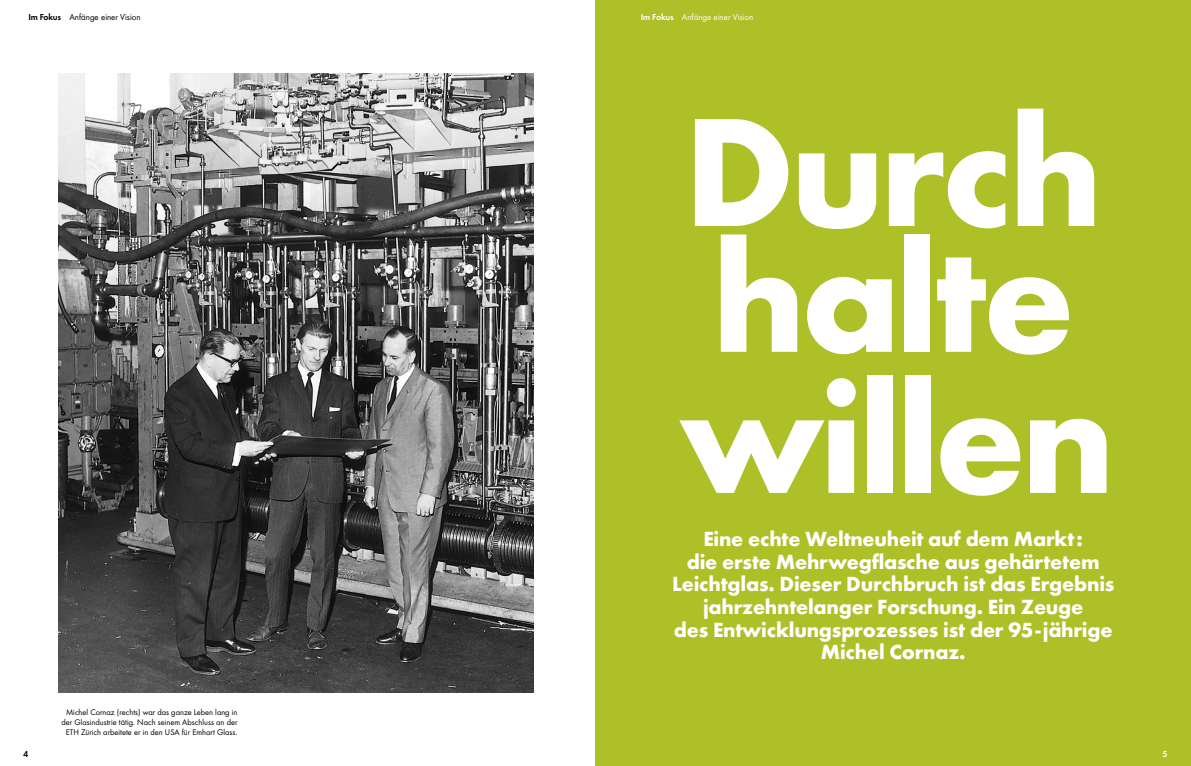
<style>
.page{position:relative;width:1191px;height:766px;background:#fff}
.page>*{position:absolute;margin:0;border:0;box-sizing:border-box;transform-origin:0 0}
.t1{font:700 160px/125.8px "Futura";letter-spacing:-.03em;color:#fff}
.t2{font:700 21.2px/22.7px "Futura";letter-spacing:-.01em;color:#fff;text-align:center}
.t3{font:9px "Futura Boo";color:#000}
.t4{font:9px "Futura Boo";color:#fff}
.t5{font:9px "Futura Dem";letter-spacing:-.02em;color:#000}
.t6{font:9px "Futura Dem";letter-spacing:-.02em;color:#fff}
.t7{font:8.5px/10px "Futura Boo";color:#000;text-align:center}
</style>
<div class="page">
<div style="left:595px;top:0;width:596px;height:765px;background:#adc028"></div>
<img style="left:59px;top:73px;width:475px;height:619px">
<p class="t5" style="left:28px;top:11px;width:34px">Im Fokus</p>
<p class="t6" style="left:641px;top:11px;width:34px">Im Fokus</p>
<p class="t3" style="left:69px;top:11px;width:73px">Anfänge einer Vision</p>
<p class="t4" style="left:682px;top:11px;width:73px">Anfänge einer Vision</p>
<h1 class="t1" style="left:683px;top:107px;width:421px">Durch halte</h1>
<h1 class="t1" style="left:679px;top:374px;width:437px">willen</h1>
<p class="t2" style="left:672px;top:527px;width:444px">Eine echte Weltneuheit auf dem Markt:<br>die erste Mehrwegflasche aus gehärtetem Leichtglas. Dieser Durchbruch ist das Ergebnis jahrzehntelanger Forschung. Ein Zeuge<br>des Entwicklungsprozesses ist der 95-jährige Michel Cornaz.</p>
<p class="t5" style="left:23px;top:748px;width:7px">4</p>
<p class="t7" style="left:61px;top:707px;width:178px">Michel Cornaz (rechts) war das ganze Leben lang in der Glasindustrie tätig. Nach seinem Abschluss an der<br>ETH Zürich arbeitete er in den USA für Emhart Glass.</p>
<p class="t6" style="left:1162px;top:748px;width:7px">5</p>
</div>
